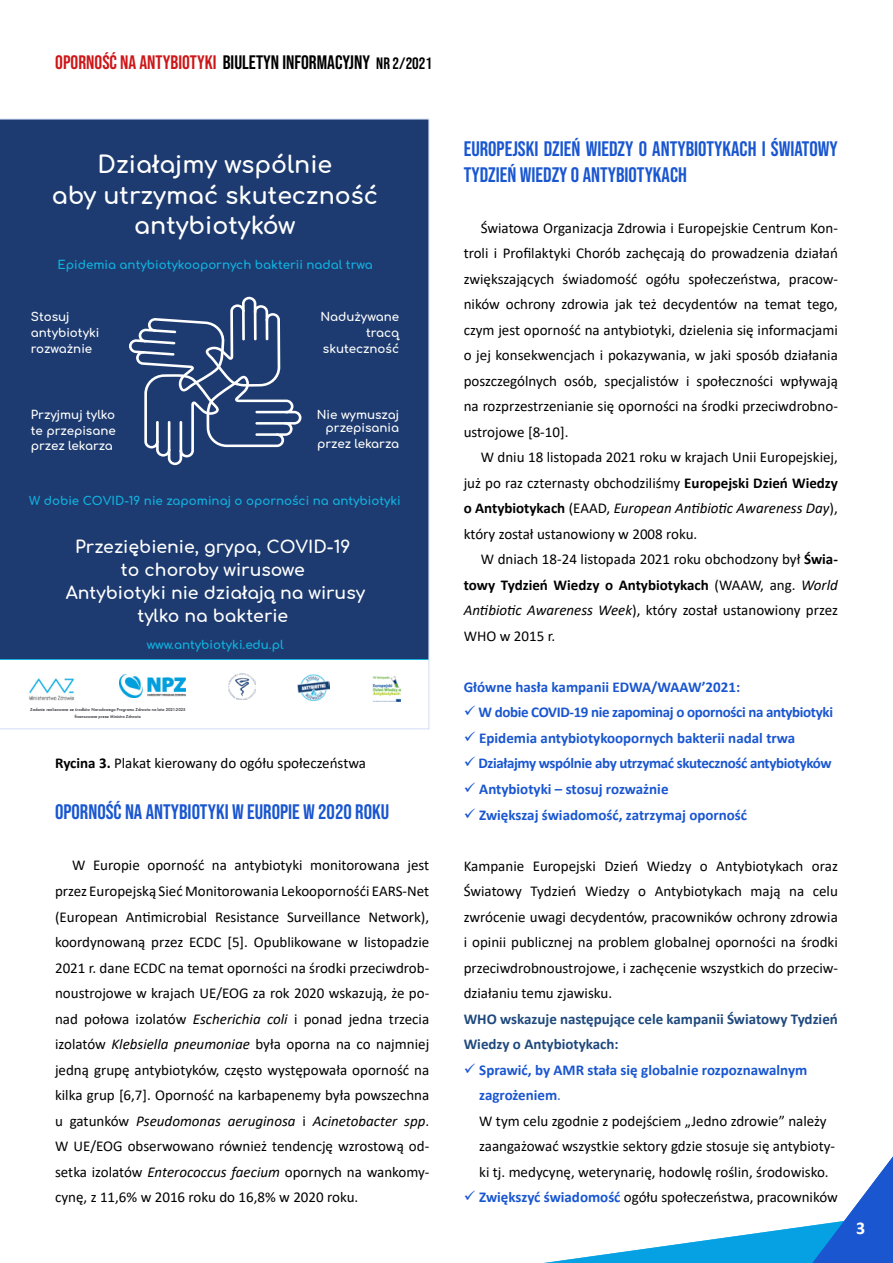
<style>
.page{position:relative;width:893px;height:1263px;background:#fff}
.page>*{position:absolute;margin:0;border:0;box-sizing:border-box;transform-origin:0 0}
.t1{font:700 23.7px/30.5px "Comfortaa";color:#fff;text-align:center}
.t2{font:21px/25.5px "Bebas Neue";color:#1956d0}
.t3{font:19.5px "Bebas Neue";color:#cd1719}
.t4{font:700 18px "Calibri";color:#fff}
.t5{font:700 17.25px/23.1px "Comfortaa";color:#fff;text-align:center}
.t6{font:15px/25.5px "Calibri";color:#000;text-align:justify}
.t7{font:700 15px "Calibri";letter-spacing:-.01em;color:#1956d0}
.t8{font:700 15px/25.5px "Calibri";color:#1f497d}
.t9{font:700 11.85px/15.8px "Comfortaa";color:#fff;text-align:right}
.t10{font:700 11.85px "Comfortaa";color:#11b2e0}
.t11{font:500 3.9px/6.3px "Futura";color:#1d1f26;text-align:center}
.s1{color:#000}
.s2{font-size:16.5px;color:#000}
.s3{font-weight:700}
.s4{font-style:italic}
.s5{color:#1956d0}
.s6{font-weight:700;color:#1956d0}
</style>
<div class="page">
<svg style="left:544px;top:1156px;width:349px;height:107px"></svg>
<svg style="left:0;top:119px;width:429px;height:610px;background:#385382"></svg>
<h3 class="t3" style="left:55px;top:51px;width:378px">OPORNOŚĆ NA ANTYBIOTYKI <span class="s1">BIULETYN INFORMACYJNY</span> <span class="s2">NR 2/2021</span></h3>
<h1 class="t1" style="left:52px;top:147px;width:328px">Działajmy wspólnie<br>aby utrzymać skuteczność antybiotyków</h1>
<p class="t10" style="left:58px;top:254px;width:317px">Epidemia antybiotykoopornych bakterii nadal trwa</p>
<p class="t9" style="left:31px;top:308px;width:70px;text-align:left">Stosuj antybiotyki rozważnie</p>
<p class="t9" style="left:320px;top:308px;width:80px">Nadużywane tracą skuteczność</p>
<p class="t9" style="left:31px;top:405px;width:86px;text-align:justify">Przyjmuj tylko te przepisane przez lekarza</p>
<p class="t9" style="left:317px;top:406px;width:84px;line-height:13.6px">Nie wymuszaj przepisania</p>
<p class="t9" style="left:317px;top:434px;width:84px">przez lekarza</p>
<p class="t10" style="left:29px;top:490px;width:373px">W dobie COVID-19 nie zapominaj o oporności na antybiotyki</p>
<p class="t5" style="left:66px;top:533px;width:301px">Przeziębienie, grypa, COVID-19<br>to choroby wirusowe<br>Antybiotyki nie działają na wirusy tylko na bakterie</p>
<p class="t10" style="left:147px;top:634px;width:138px">www.antybiotyki.edu.pl</p>
<p class="t11" style="left:30px;top:706px;width:157px">Zadanie realizowane ze środków Narodowego Programu Zdrowia na lata 2021-2025 finansowane przez Ministra Zdrowia</p>
<p class="t6" style="left:55px;top:750px;width:313px"><span class="s3">Rycina 3.</span> Plakat kierowany do ogółu społeczeństwa</p>
<h2 class="t2" style="left:55px;top:799px;width:336px">OPORNOŚĆ NA ANTYBIOTYKI W EUROPIE W 2020 ROKU</h2>
<p class="t6" style="left:55px;top:852px;width:376px;text-indent:17px">W Europie oporność na antybiotyki monitorowana jest przez Europejską Sieć Monitorowania Lekoopornośći EARS-Net (European Antimicrobial Resistance Surveillance Network), koordynowaną przez ECDC [5]. Opublikowane w listopadzie 2021 r. dane ECDC na temat oporności na środki przeciwdrob&shy;noustrojowe w krajach UE/EOG za rok 2020 wskazują, że po&shy;nad połowa izolatów <span class="s4">Escherichia coli</span> i ponad jedna trzecia izolatów <span class="s4">Klebsiella pneumoniae</span> była oporna na co najmniej jedną grupę antybiotyków, często występowała oporność na kilka grup [6,7]. Oporność na karbapenemy była powszechna u gatunków <span class="s4">Pseudomonas aeruginosa</span> i <span class="s4">Acinetobacter spp</span>.<br>W UE/EOG obserwowano również tendencję wzrostową od&shy;setka izolatów <span class="s4">Enterococcus faecium</span> opornych na wankomy&shy;cynę, z 11,6% w 2016 roku do 16,8% w 2020 roku.</p>
<h2 class="t2" style="left:464px;top:136px;width:376px">EUROPEJSKI DZIEŃ WIEDZY O ANTYBIOTYKACH I ŚWIATOWY<br>TYDZIEŃ WIEDZY O ANTYBIOTYKACH</h2>
<p class="t6" style="left:464px;top:214px;width:376px;text-indent:17px">Światowa Organizacja Zdrowia i Europejskie Centrum Kon&shy;troli i Profilaktyki Chorób zachęcają do prowadzenia działań zwiększających świadomość ogółu społeczeństwa, pracow&shy;ników ochrony zdrowia jak też decydentów na temat tego, czym jest oporność na antybiotyki, dzielenia się informacjami o jej konsekwencjach i pokazywania, w jaki sposób działania poszczególnych osób, specjalistów i społeczności wpływają na rozprzestrzenianie się oporności na środki przeciwdrobno&shy;ustrojowe [8-10].</p>
<p class="t6" style="left:464px;top:444px;width:376px;text-indent:17px">W dniu 18 listopada 2021 roku w krajach Unii Europejskiej, już po raz czternasty obchodziliśmy <span class="s3">Europejski Dzień Wiedzy o Antybiotykach</span> (EAAD, <span class="s4">European Antibiotic Awareness Day</span>), który został ustanowiony w 2008 roku.</p>
<p class="t6" style="left:464px;top:546px;width:376px;text-indent:17px">W dniach 18-24 listopada 2021 roku obchodzony był <span class="s3">Świa&shy;towy Tydzień Wiedzy o Antybiotykach</span> (WAAW, ang. <span class="s4">World Antibiotic Awareness Week</span>), który został ustanowiony przez WHO w 2015 r.</p>
<p class="t7" style="left:464px;top:676px;width:278px">Główne hasła kampanii EDWA/WAAW’2021:</p>
<p class="t7" style="left:464px;top:702px;width:371px">✓ W dobie COVID-19 nie zapominaj o oporności na antybiotyki</p>
<p class="t7" style="left:464px;top:727px;width:333px">✓ Epidemia antybiotykoopornych bakterii nadal trwa</p>
<p class="t7" style="left:464px;top:753px;width:369px">✓ Działajmy wspólnie aby utrzymać skuteczność antybiotyków</p>
<p class="t7" style="left:464px;top:778px;width:206px">✓ Antybiotyki – stosuj rozważnie</p>
<p class="t7" style="left:464px;top:804px;width:285px">✓ Zwiększaj świadomość, zatrzymaj oporność</p>
<p class="t6" style="left:464px;top:852px;width:376px">Kampanie Europejski Dzień Wiedzy o Antybiotykach oraz Światowy Tydzień Wiedzy o Antybiotykach mają na celu zwrócenie uwagi decydentów, pracowników ochrony zdrowia i opinii publicznej na problem globalnej oporności na środki przeciwdrobnoustrojowe, i zachęcenie wszystkich do przeciw&shy;działaniu temu zjawisku.</p>
<p class="t8" style="left:464px;top:1006px;width:376px">WHO wskazuje następujące cele kampanii Światowy Tydzień<br>Wiedzy o Antybiotykach:</p>
<p class="t6" style="left:479px;top:1056px;width:357px;text-align:left;text-indent:-16px"><span class="s5">✓</span> <span class="s6">Sprawić, by AMR stała się globalnie rozpoznawalnym zagrożeniem</span><span class="s5">.<br></span>W tym celu zgodnie z podejściem „Jedno zdrowie” należy zaangażować wszystkie sektory gdzie stosuje się antybioty&shy;ki tj. medycynę, weterynarię, hodowlę roślin, środowisko.</p>
<p class="t6" style="left:464px;top:1184px;width:376px"><span class="s5">✓</span> <span class="s6">Zwiększyć świadomość</span> ogółu społeczeństwa, pracowników</p>
<p class="t4" style="left:856px;top:1215px;width:11px">3</p>
</div>
